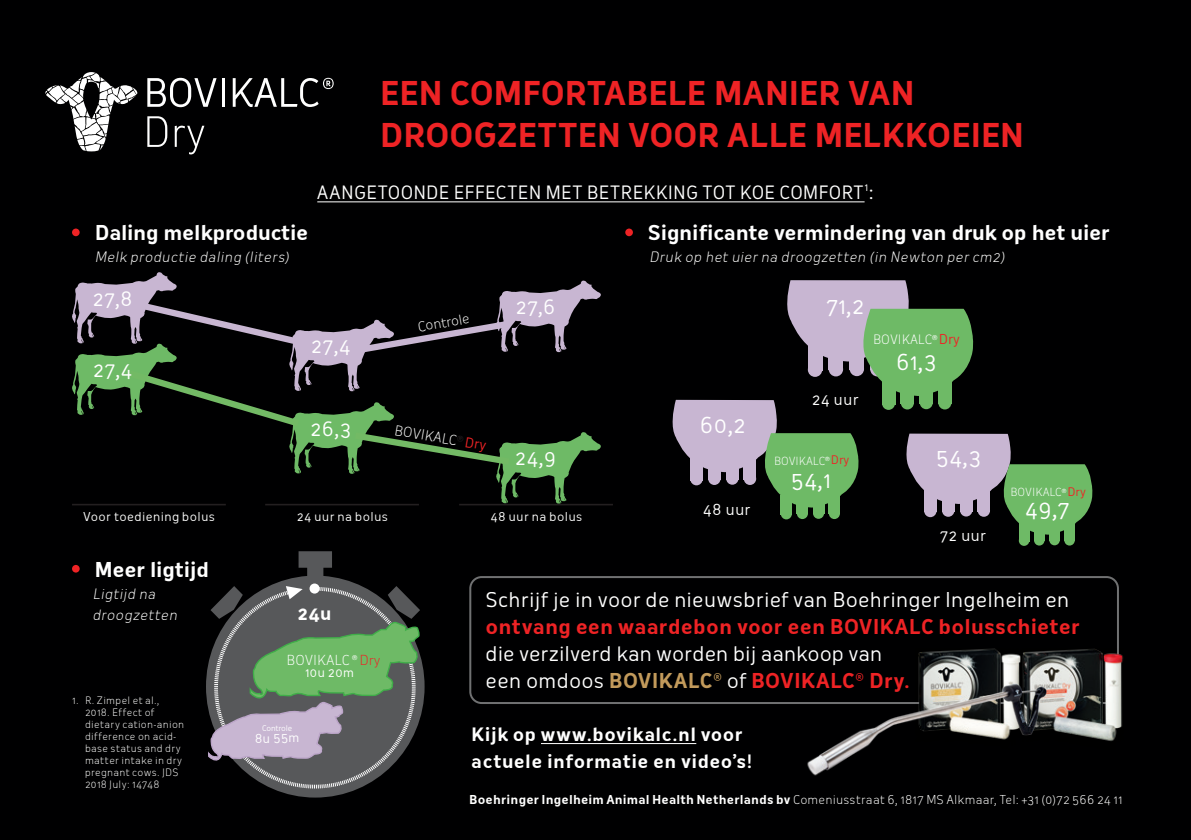
<style>
.page{position:relative;width:1191px;height:840px;background:#fff}
.page>*{position:absolute;margin:0;border:0;box-sizing:border-box;transform-origin:0 0}
.t1{font:700 32px/42px "Oceania";letter-spacing:-.005em;color:#ee2325}
.t2{font:21.8px "Oceania";color:#fff}
.t3{font:20px/27px "Oceania";letter-spacing:.005em;color:#fff}
.t4{font:700 20px "Oceania";letter-spacing:-.01em;color:#fff}
.t5{font:700 20px "Oceania";letter-spacing:.01em;color:#ee2325}
.t6{font:19.6px "Oceania";color:#fff}
.t7{font:700 18px/27px "Oceania";letter-spacing:.025em;color:#fff}
.t8{font:18px "Oceania";letter-spacing:.01em;color:#fff}
.t9{font:700 17.8px "Oceania";color:#fff}
.t10{font:15px "Oceania";letter-spacing:.025em;color:#fff}
.t11{font:italic 300 14px/21.6px "Oceania";color:#fff}
.t12{font:300 13.6px "Oceania";color:#fff}
.t13{font:300 13.4px "Oceania";color:#fff}
.t14{font:300 12.6px "Oceania";color:#fff}
.t15{font:12.2px "Oceania";color:#fff}
.t16{font:300 12px "Oceania";letter-spacing:.01em;color:#fff}
.t17{font:12px "Oceania";letter-spacing:.03em;color:#fff}
.t18{font:300 11px "Oceania";color:#fff}
.t19{font:300 10px/12px "Oceania";letter-spacing:.03em;color:#fff}
.t20{font:7.8px "Oceania";letter-spacing:-.015em;color:#fff}
.s1{font-weight:400;color:#ee2325}
.s2{font-weight:400;font-size:13.4px;color:#ee2325}
.s3{font-weight:400;font-size:11.6px;color:#ee2325}
.s4{color:#ee2325}
.s5{font-weight:700;color:#c29a5b}
.s6{font-weight:700;color:#ee2325}
.s7{font-weight:700}
</style>
<div class="page">
<div style="left:0;top:0;width:1191px;height:839px;background:#000001"></div>
<svg style="left:206px;top:551px;width:218px;height:246px"></svg>
<svg style="left:213px;top:586px;width:203px;height:202px"></svg>
<svg style="left:207px;top:620px;width:213px;height:151px;background:#6b7d6d"></svg>
<svg style="left:286px;top:585px;width:17px;height:14px"></svg>
<div style="left:309px;top:583px;width:10px;height:10px;background:#fff;border-radius:50%"></div>
<div style="left:1049px;top:534px;width:10px;height:11px;background:#6eba66;border-radius:50%"></div>
<div style="left:1064px;top:534px;width:10px;height:11px;background:#6eba66;border-radius:50%"></div>
<div style="left:1034px;top:534px;width:10px;height:11px;background:#6eba66;border-radius:50%"></div>
<div style="left:1018px;top:535px;width:11px;height:10px;background:#6eba66;border-radius:50%"></div>
<div style="left:1049px;top:521px;width:10px;height:19px;background:#6eba66"></div>
<div style="left:1064px;top:522px;width:10px;height:18px;background:#6eba66"></div>
<div style="left:1034px;top:522px;width:10px;height:18px;background:#6eba66"></div>
<div style="left:1018px;top:522px;width:11px;height:19px;background:#6eba66"></div>
<svg style="left:672px;top:280px;width:420px;height:255px"></svg>
<hr style="left:317px;top:201px;width:547px;height:1px;background:#fff">
<div style="left:72px;top:228px;width:8px;height:8px;background:#ee2325;border-radius:50%"></div>
<div style="left:72px;top:564px;width:8px;height:8px;background:#ee2325;border-radius:50%"></div>
<div style="left:625px;top:228px;width:8px;height:8px;background:#ee2325;border-radius:50%"></div>
<svg style="left:72px;top:272px;width:529px;height:231px"></svg>
<hr style="left:222px;top:78px;width:3px;height:29px;background:#fff">
<svg style="left:233px;top:78px;width:101px;height:29px"></svg>
<svg style="left:45px;top:72px;width:172px;height:82px"></svg>
<div style="left:469px;top:575px;width:650px;height:128px;border:2px solid #707172;border-radius:11px"></div>
<hr style="left:541px;top:742px;width:155px;height:1px;background:#fff">
<img style="left:918px;top:641px;width:205px;height:100px">
<img style="left:798px;top:667px;width:274px;height:109px">
<hr style="left:72px;top:503px;width:154px;height:2px;background:#231f20">
<hr style="left:265px;top:503px;width:154px;height:2px;background:#231f20">
<hr style="left:459px;top:503px;width:154px;height:2px;background:#231f20">
<h1 class="t1" style="left:380px;top:72px;width:645px">EEN COMFORTABELE MANIER VAN<br>DROOGZETTEN VOOR ALLE MELKKOEIEN</h1>
<h3 class="t4" style="left:95px;top:221px;width:215px">Daling melkproductie</h3>
<h3 class="t11" style="left:95px;top:246px;width:198px">Melk productie daling (liters)</h3>
<h3 class="t8" style="left:317px;top:182px;width:558px">AANGETOONDE EFFECTEN MET BETREKKING TOT KOE COMFORT<sup>1</sup>:</h3>
<h3 class="t4" style="left:648px;top:221px;width:463px">Significante vermindering van druk op het uier</h3>
<h3 class="t11" style="left:649px;top:246px;width:360px">Druk op het uier na droogzetten (in Newton per cm2)</h3>
<h3 class="t6" style="left:92px;top:287px;width:42px">27,8</h3>
<h3 class="t12" style="left:416px;top:318px;width:54px;rotate:-10deg">Controle</h3>
<h3 class="t6" style="left:515px;top:295px;width:42px">27,6</h3>
<h2 class="t2" style="left:826px;top:293px;width:40px">71,2</h2>
<h3 class="t6" style="left:93px;top:358px;width:41px">27,4</h3>
<h3 class="t6" style="left:311px;top:334px;width:41px">27,4</h3>
<h3 class="t6" style="left:310px;top:416px;width:43px">26,3</h3>
<h3 class="t13" style="left:396px;top:421px;width:94px;rotate:10deg">BOVIKALC<sup>®</sup> <span class="s1">Dry</span></h3>
<h3 class="t6" style="left:515px;top:446px;width:43px">24,9</h3>
<p class="t17" style="left:83px;top:509px;width:133px">Voor toediening bolus</p>
<p class="t17" style="left:297px;top:509px;width:93px">24 uur na bolus</p>
<p class="t17" style="left:490px;top:509px;width:93px">48 uur na bolus</p>
<h2 class="t2" style="left:700px;top:411px;width:48px">60,2</h2>
<h3 class="t10" style="left:703px;top:500px;width:49px">48 uur</h3>
<h3 class="t10" style="left:812px;top:390px;width:48px">24 uur</h3>
<p class="t14" style="left:873px;top:332px;width:88px">BOVIKALC<sup>®</sup> <span class="s2">Dry</span></p>
<h2 class="t2" style="left:896px;top:349px;width:42px">61,3</h2>
<p class="t18" style="left:774px;top:454px;width:76px">BOVIKALC<sup>®</sup> <span class="s3">Dry</span></p>
<h2 class="t2" style="left:790px;top:466px;width:42px">54,1</h2>
<h2 class="t2" style="left:935px;top:443px;width:48px">54,3</h2>
<h3 class="t10" style="left:939px;top:526px;width:48px">72 uur</h3>
<p class="t18" style="left:1010px;top:485px;width:76px">BOVIKALC<sup>®</sup> <span class="s3">Dry</span></p>
<h2 class="t2" style="left:1025px;top:496px;width:46px">49,7</h2>
<h3 class="t4" style="left:95px;top:557px;width:116px">Meer ligtijd</h3>
<h3 class="t11" style="left:92px;top:582px;width:89px">Ligtijd na droogzetten</h3>
<p class="t19" style="left:85px;top:694px;width:101px;text-indent:-13px">1. R. Zimpel et al.,<br>2018. Effect of dietary cation-anion difference on acid&shy;base status and dry matter intake in dry pregnant cows. JDS<br>2018 July: 14748</p>
<h3 class="t9" style="left:298px;top:602px;width:35px">24u</h3>
<h3 class="t13" style="left:287px;top:652px;width:95px">BOVIKALC <sup>®</sup> <span class="s4">Dry</span></h3>
<p class="t15" style="left:305px;top:665px;width:50px">10u 20m</p>
<p class="t20" style="left:262px;top:722px;width:32px">Controle</p>
<p class="t15" style="left:255px;top:730px;width:46px">8u 55m</p>
<h3 class="t3" style="left:485px;top:586px;width:585px">Schrijf je in voor de nieuwsbrief van Boehringer Ingelheim en</h3>
<h3 class="t5" style="left:485px;top:614px;width:596px">ontvang een waardebon voor een BOVIKALC bolusschieter</h3>
<h3 class="t3" style="left:485px;top:640px;width:425px">die verzilverd kan worden bij aankoop van een omdoos <span class="s5">BOVIKALC®</span> of <span class="s6">BOVIKALC® Dry.</span></h3>
<h3 class="t7" style="left:471px;top:720px;width:282px">Kijk op www.bovikalc.nl voor actuele informatie en video’s!</h3>
<p class="t16" style="left:469px;top:792px;width:655px"><span class="s7">Boehringer Ingelheim Animal Health Netherlands bv</span> Comeniusstraat 6, 1817 MS Alkmaar, Tel: +31 (0)72 566 24 11</p>
</div>
